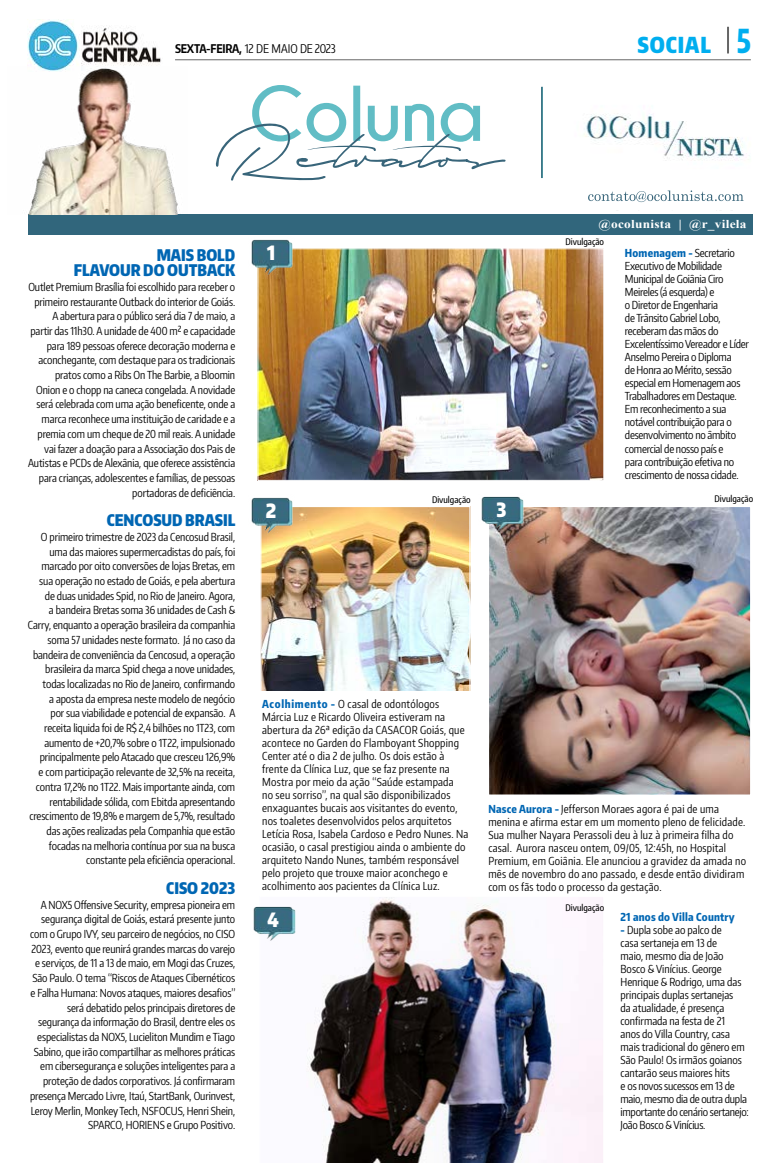
<style>
.page{position:relative;width:780px;height:1163px;background:#fff}
.page>*{position:absolute;margin:0;border:0;box-sizing:border-box;transform-origin:0 0}
.t1{font:900 22px "Encode Sans Compressed";letter-spacing:.04em;color:#00aeef}
.t2{font:900 19.7px "Encode Sans Narrow";color:#fff;scale:.87 1}
.t3{font:900 16px/14.7px "Encode Sans Compressed";color:#0066b3;text-align:right}
.t4{font:12px "Encode Sans Compressed";color:#000}
.t5{font:700 12px "Times New Roman";letter-spacing:.02em;color:#fff;scale:1.11 1}
.t6{font:11px/14.7px "Encode Sans Compressed";letter-spacing:-.005em;color:#000;text-align:right}
.t7{font:11px/13px "Encode Sans Compressed";letter-spacing:.02em;color:#000}
.t8{font:800 11px "Encode Sans Compressed";letter-spacing:.02em;color:#0066b3}
.t9{font:500 9px "Encode Sans Compressed";color:#000}
.s1{font-weight:700}
.s2{font-weight:800;font-size:33px}
.s3{font-weight:800;color:#0066b3}
</style>
<div class="page">
<img style="left:27px;top:19px;width:134px;height:48px">
<hr style="left:175px;top:59px;width:575px;height:1px;background:#000">
<hr style="left:727px;top:27px;width:2px;height:26px;background:#000">
<img style="left:490px;top:508px;width:258px;height:285px">
<div style="left:487px;top:505px;width:264px;height:291px;border:2px solid #fff"></div>
<img style="left:259px;top:250px;width:343px;height:228px">
<div style="left:257px;top:248px;width:347px;height:232px;border:1px solid #fff"></div>
<img style="left:262px;top:507px;width:206px;height:183px">
<div style="left:260px;top:505px;width:210px;height:275px;border:1px solid #fff"></div>
<img style="left:307px;top:897px;width:296px;height:265px">
<img style="left:251px;top:239px;width:43px;height:38px">
<img style="left:251px;top:497px;width:43px;height:39px">
<img style="left:253px;top:906px;width:43px;height:35px">
<img style="left:481px;top:496px;width:43px;height:38px">
<img style="left:215px;top:85px;width:532px;height:126px">
<img style="left:541px;top:87px;width:2px;height:91px">
<div style="left:28px;top:214px;width:725px;height:20px;background:#31667c"></div>
<img style="left:28px;top:67px;width:150px;height:147px">
<p class="t4" style="left:175px;top:40px;width:162px"><span class="s1">SEXTA-FEIRA,</span> 12 de maio DE 2023</p>
<p class="t1" style="left:637px;top:30px;width:115px">SOCIAL <span class="s2">5</span></p>
<p class="t5" style="left:598px;top:215px;width:135px">@ocolunista | @r_vilela</p>
<p class="t3" style="left:74px;top:247px;width:163px">MAIS BOLD<br>FLAVOUR DO OUTBACK</p>
<p class="t6" style="left:28px;top:279px;width:209px">Outlet Premium Brasília foi escolhido para receber o primeiro restaurante Outback do interior de Goiás.<br>A abertura para o público será dia 7 de maio, a partir das 11h30. A unidade de 400 m² e capacidade para 189 pessoas oferece decoração moderna e aconchegante, com destaque para os tradicionais pratos como a Ribs On The Barbie, a Bloomin Onion e o chopp na caneca congelada. A novidade será celebrada com uma ação beneficente, onde a marca reconhece uma instituição de caridade e a premia com um cheque de 20 mil reais. A unidade vai fazer a doação para a Associação dos Pais de Autistas e PCDs de Alexânia, que oferece assistência para crianças, adolescentes e famílias, de pessoas portadoras de deficiência.</p>
<p class="t3" style="left:107px;top:512px;width:130px">CENCOSUD BRASIL</p>
<p class="t6" style="left:28px;top:529px;width:209px">O primeiro trimestre de 2023 da Cencosud Brasil, uma das maiores supermercadistas do país, foi marcado por oito conversões de lojas Bretas, em sua operação no estado de Goiás, e pela abertura de duas unidades Spid, no Rio de Janeiro. Agora,<br>a bandeira Bretas soma 36 unidades de Cash &amp; Carry, enquanto a operação brasileira da companhia soma 57 unidades neste formato. Já no caso da bandeira de conveniência da Cencosud, a operação brasileira da marca Spid chega a nove unidades, todas localizadas no Rio de Janeiro, confirmando<br>a aposta da empresa neste modelo de negócio<br>por sua viabilidade e potencial de expansão. A receita liquida foi de R$ 2,4 bilhões no 1T23, com aumento de +20,7% sobre o 1T22, impulsionado principalmente pelo Atacado que cresceu 126,9%<br>e com participação relevante de 32,5% na receita, contra 17,2% no 1T22. Mais importante ainda, com rentabilidade sólida, com Ebitda apresentando crescimento de 19,8% e margem de 5,7%, resultado das ações realizadas pela Companhia que estão focadas na melhoria contínua por sua na busca constante pela eficiência operacional.</p>
<p class="t3" style="left:166px;top:879px;width:9px">CISO</p>
<p class="t3" style="left:201px;top:879px;width:36px">2023</p>
<p class="t6" style="left:30px;top:896px;width:207px">A NOX5 Offensive Security, empresa pioneira em segurança digital de Goiás, estará presente junto com o Grupo IVY, seu parceiro de negócios, no CISO 2023, evento que reunirá grandes marcas do varejo e serviços, de 11 a 13 de maio, em Mogi das Cruzes, São Paulo. O tema “Riscos de Ataques Cibernéticos e Falha Humana: Novos ataques, maiores desafios” será debatido pelos principais diretores de segurança da informação do Brasil, dentre eles os especialistas da NOX5, Lucieliton Mundim e Tiago Sabino, que irão compartilhar as melhores práticas em cibersegurança e soluções inteligentes para a proteção de dados corporativos. Já confirmaram presença Mercado Livre, Itaú, StartBank, Ourinvest, Leroy Merlin, Monkey Tech, NSFOCUS, Henri Shein, SPARCO, HORIE NS e Grupo Positivo.</p>
<p class="t2" style="left:267px;top:239px;width:11px">1</p>
<p class="t2" style="left:266px;top:498px;width:14px">2</p>
<p class="t9" style="left:565px;top:236px;width:40px">Divulgação</p>
<p class="t6" style="left:625px;top:246px;width:125px;line-height:13px;text-align:left"><span class="s3">Homenagem -</span> Secretario<br>Executivo de Mobilidade<br>Municipal de Goiânia Ciro<br>Meireles (á esquerda) e<br>o Diretor de Engenharia<br>de Trânsito Gabriel Lobo, receberam das mãos do<br>Excelentíssimo Vereador e Líder<br>Anselmo Pereira o Diploma<br>de Honra ao Mérito, sessão especial em Homenagem aos<br>Trabalhadores em Destaque.<br>Em reconhecimento a sua notável contribuição para o desenvolvimento no âmbito comercial de nosso país e<br>para contribuição efetiva no crescimento de nossa cidade.</p>
<p class="t9" style="left:432px;top:494px;width:40px">Divulgação</p>
<p class="t9" style="left:714px;top:493px;width:40px">Divulgação</p>
<p class="t2" style="left:496px;top:496px;width:13px">3</p>
<p class="t7" style="left:262px;top:696px;width:208px"><span class="s3">Acolhimento -</span> O casal de odontólogos Márcia Luz e Ricardo Oliveira estiveram na abertura da 26ª edição da CASACOR Goiás, que acontece no Garden do Flamboyant Shopping Center até o dia 2 de julho. Os dois estão à frente da Clínica Luz, que se faz presente na Mostra por meio da ação “Saúde estampada<br>no seu sorriso”, na qual são disponibilizados enxaguantes bucais aos visitantes do evento, nos toaletes desenvolvidos pelos arquitetos Letícia Rosa, Isabela Cardoso e Pedro Nunes. Na ocasião, o casal prestigiou ainda o ambiente do arquiteto Nando Nunes, também responsável pelo projeto que trouxe maior aconchego e acolhimento aos pacientes da Clínica Luz.</p>
<p class="t2" style="left:267px;top:906px;width:15px">4</p>
<p class="t7" style="left:488px;top:801px;width:259px"><span class="s3">Nasce Aurora -</span> Jefferson Moraes agora é pai de uma menina e afirma estar em um momento pleno de felicidade.<br>Sua mulher Nayara Perassoli deu à luz à primeira filha do casal. Aurora nasceu ontem, 09/05, 12:45h, no Hospital Premium, em Goiânia. Ele anunciou a gravidez da amada no mês de novembro do ano passado, e desde então dividiram com os fãs todo o processo da gestação.</p>
<p class="t9" style="left:565px;top:901px;width:40px">Divulgação</p>
<p class="t8" style="left:620px;top:909px;width:116px">21 anos do Villa Country</p>
<p class="t6" style="left:620px;top:922px;width:130px;line-height:13px;text-align:left"><span class="s3">-</span> Dupla sobe ao palco de<br>casa sertaneja em 13 de<br>maio, mesmo dia de João<br>Bosco &amp; Vinícius. George<br>Henrique &amp; Rodrigo, uma das principais duplas sertanejas<br>da atualidade, é presença confirmada na festa de 21<br>anos do Villa Country, casa mais tradicional do gênero em<br>São Paulo! Os irmãos goianos cantarão seus maiores hits<br>e os novos sucessos em 13 de maio, mesmo dia de outra dupla importante do cenário sertanejo:<br>João Bosco &amp; Vinícius.</p>
</div>
